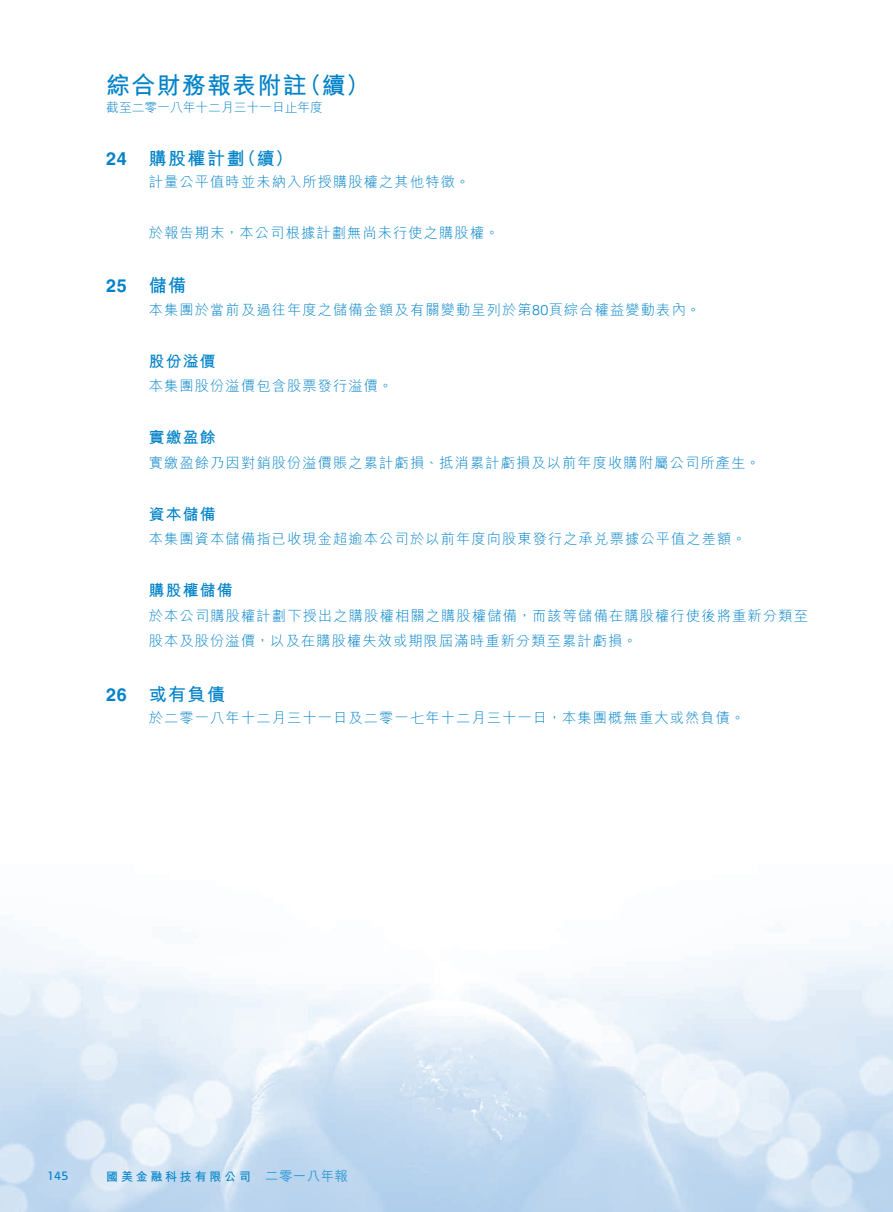
<style>
.page{position:relative;width:893px;height:1212px;background:#fff}
.page>*{position:absolute;margin:0;border:0;box-sizing:border-box;transform-origin:0 0}
.t1{font:700 24px "M Hei HK";letter-spacing:.05em;color:#0082c8}
.t2{font:700 18px "M Hei HK";letter-spacing:.08em;color:#0082c8}
.t3{font:700 18px "Helvetica LT Std";color:#0082c8}
.t4{font:700 15.75px "M Hei HK";letter-spacing:.08em;color:#0082c8}
.t5{font:300 14.25px/25.5px "M Hei HK";letter-spacing:.08em;color:#0082c8}
.t6{font:300 12.75px "M Hei HK";color:#0082c8}
.t7{font:700 12px "M Hei HK";letter-spacing:.23em;color:#0082c8}
.t8{font:500 12px "Bauhaus Std";color:#0082c8}
.s1{font-family:"Helvetica LT Std"}
.s2{font-family:"M Hei HK"}
.s3{font-weight:500;font-size:13.5px;color:#329bd5}
</style>
<div class="page">
<img style="left:0;top:927px;width:893px;height:285px">
<h1 class="t1" style="left:106px;top:67px;width:265px">綜合財務報表附註（續）</h1>
<p class="t6" style="left:106px;top:98px;width:218px">截至二零一八年十二月三十一日止年度</p>
<p class="t2" style="left:106px;top:145px;width:188px"><span class="s1">24</span> 購股權計劃（續）</p>
<p class="t5" style="left:149px;top:169px;width:322px">計量公平值時並未納入所授購股權之其他特徵。</p>
<p class="t5" style="left:149px;top:220px;width:352px">於報告期末，本公司根據計劃無尚未行使之購股權。</p>
<p class="t3" style="left:106px;top:275px;width:81px">25 <span class="s2">儲備</span></p>
<p class="t5" style="left:149px;top:296px;width:553px">本集團於當前及過往年度之儲備金額及有關變動呈列於第<span class="s1">80</span>頁綜合權益變動表內。</p>
<p class="t4" style="left:149px;top:350px;width:68px">股份溢價</p>
<p class="t5" style="left:149px;top:373px;width:245px">本集團股份溢價包含股票發行溢價。</p>
<p class="t4" style="left:149px;top:426px;width:68px">實繳盈餘</p>
<p class="t5" style="left:149px;top:449px;width:613px">實繳盈餘乃因對銷股份溢價賬之累計虧損、抵消累計虧損及以前年度收購附屬公司所產生。</p>
<p class="t4" style="left:149px;top:503px;width:68px">資本儲備</p>
<p class="t5" style="left:149px;top:526px;width:599px">本集團資本儲備指已收現金超逾本公司於以前年度向股東發行之承兌票據公平值之差額。</p>
<p class="t4" style="left:149px;top:579px;width:85px">購股權儲備</p>
<p class="t5" style="left:149px;top:602px;width:661px">於本公司購股權計劃下授出之購股權相關之購股權儲備，而該等儲備在購股權行使後將重新分類至股本及股份溢價，以及在購股權失效或期限屆滿時重新分類至累計虧損。</p>
<p class="t2" style="left:106px;top:681px;width:120px"><span class="s1">26</span> 或有負債</p>
<p class="t5" style="left:149px;top:704px;width:597px">於二零一八年十二月三十一日及二零一七年十二月三十一日，本集團概無重大或然負債。</p>
<p class="t8" style="left:47px;top:1169px;width:22px">145</p>
<p class="t7" style="left:106px;top:1167px;width:243px">國美金融科技有限公司 <span class="s3">二零一八年報</span></p>
</div>
